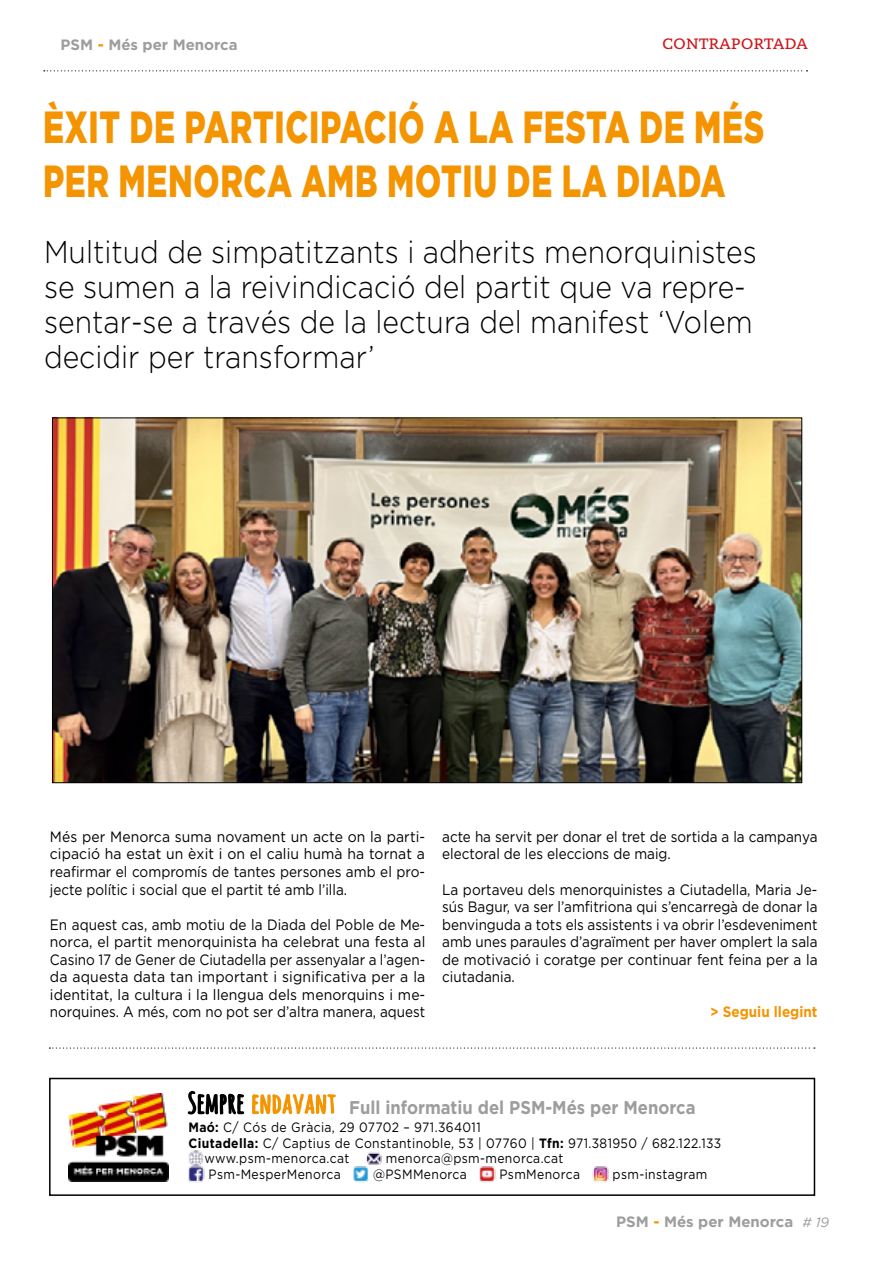
<style>
.page{position:relative;width:893px;height:1263px;background:#fff}
.page>*{position:absolute;margin:0;border:0;box-sizing:border-box;transform-origin:0 0}
.t1{font:900 45px/54px "Arson Pro";letter-spacing:.02em;color:#f49400;scale:.7 1}
.t2{font:300 31.5px/35.1px "Arson Pro";color:#000;scale:.9 1}
.t3{font:700 18.45px "Arson Pro";color:#9d9d9c;scale:.9 1}
.t4{font:15px/17.5px "Arson Pro";color:#000;text-align:justify;scale:.9 1}
.t5{font:15px/17.5px "Arson Pro";color:#000;text-align:justify;scale:.91 1}
.t6{font:15px/17.5px "Arson Pro";color:#000;text-align:justify;scale:.93 1}
.t7{font:700 15px "Arson Pro";color:#9d9d9c}
.t8{font:700 15px "Arson Pro";color:#f49400;scale:.9 1}
.t9{font:500 15px "Circe Slab A";letter-spacing:.03em;color:#cd171a}
.t10{font:13.5px "Arson Pro";letter-spacing:.03em;color:#000;scale:.9 1}
.s1{color:#f49400}
.s2{font-weight:700}
.s3{font-weight:400;font-style:italic;font-size:13.5px}
</style>
<div class="page">
<svg style="left:44px;top:70px;width:763px;height:1px"></svg>
<img style="left:54px;top:419px;width:746px;height:362px">
<div style="left:49px;top:1078px;width:766px;height:118px;border:2px solid #000"></div>
<img style="left:188px;top:1150px;width:16px;height:32px">
<img style="left:366px;top:1152px;width:15px;height:13px">
<img style="left:353px;top:1166px;width:16px;height:16px">
<img style="left:479px;top:1166px;width:16px;height:16px">
<img style="left:592px;top:1166px;width:16px;height:16px">
<img style="left:68px;top:1093px;width:101px;height:88px">
<svg style="left:252px;top:1094px;width:84px;height:21px"></svg>
<svg style="left:187px;top:1090px;width:58px;height:25px"></svg>
<svg style="left:49px;top:1047px;width:766px;height:1px"></svg>
<p class="t7" style="left:61px;top:36px;width:179px">PSM <span class="s1">-</span> Més per Menorca</p>
<p class="t9" style="left:663px;top:35px;width:147px">CONTRAPORTADA</p>
<h1 class="t1" style="left:43px;top:99px;width:1032px">ÈXIT DE PARTICIPACIÓ A LA FESTA DE MÉS<br>PER MENORCA AMB MOTIU DE LA DIADA</h1>
<h2 class="t2" style="left:44px;top:234px;width:793px">Multitud de simpatitzants i adherits menorquinistes se sumen a la reivindicació del partit que va repre&shy;sentar-se a través de la lectura del manifest ‘Volem decidir per transformar’</h2>
<p class="t6" style="left:50px;top:828px;width:405px">Més per Menorca suma novament un acte on la parti&shy;cipació ha estat un èxit i on el caliu humà ha tornat a reafirmar el compromís de tantes persones amb el pro&shy;jecte polític i social que el partit té amb l’illa.</p>
<p class="t4" style="left:50px;top:915px;width:419px">En aquest cas, amb motiu de la Diada del Poble de Me&shy;norca, el partit menorquinista ha celebrat una festa al Casino 17 de Gener de Ciutadella per assenyalar a l’agen&shy;da aquesta data tan important i significativa per a la identitat, la cultura i la llengua dels menorquins i me&shy;norquines. A més, com no pot ser d’altra manera, aquest</p>
<p class="t4" style="left:442px;top:828px;width:418px">acte ha servit per donar el tret de sortida a la campanya electoral de les eleccions de maig.</p>
<p class="t5" style="left:442px;top:880px;width:414px">La portaveu dels menorquinistes a Ciutadella, Maria Je&shy;sús Bagur, va ser l’amfitriona qui s’encarregà de donar la benvinguda a tots els assistents i va obrir l’esdeveniment amb unes paraules d’agraïment per haver omplert la sala de motivació i coratge per continuar fent feina per a la ciutadania.</p>
<p class="t8" style="left:710px;top:1003px;width:121px">&gt; Seguiu llegint</p>
<p class="t3" style="left:349px;top:1097px;width:386px">Full informatiu del PSM-Més per Menorca</p>
<p class="t10" style="left:188px;top:1120px;width:326px"><span class="s2">Maó:</span> C/ Cós de Gràcia, 29 07702 – 971.364011</p>
<p class="t10" style="left:188px;top:1135px;width:594px"><span class="s2">Ciutadella:</span> C/ Captius de Constantinoble, 53 | 07760 | <span class="s2">Tfn:</span> 971.381950 / 682.122.133</p>
<p class="t10" style="left:205px;top:1151px;width:162px">www.psm-menorca.cat</p>
<p class="t10" style="left:386px;top:1151px;width:199px">menorca@psm-menorca.cat</p>
<p class="t10" style="left:209px;top:1166px;width:148px">Psm-MesperMenorca</p>
<p class="t10" style="left:373px;top:1166px;width:106px">@PSMMenorca</p>
<p class="t10" style="left:499px;top:1166px;width:91px">PsmMenorca</p>
<p class="t10" style="left:613px;top:1166px;width:107px">psm-instagram</p>
<p class="t7" style="left:616px;top:1213px;width:214px">PSM <span class="s1">-</span> Més per Menorca <span class="s3"># 19</span></p>
</div>
